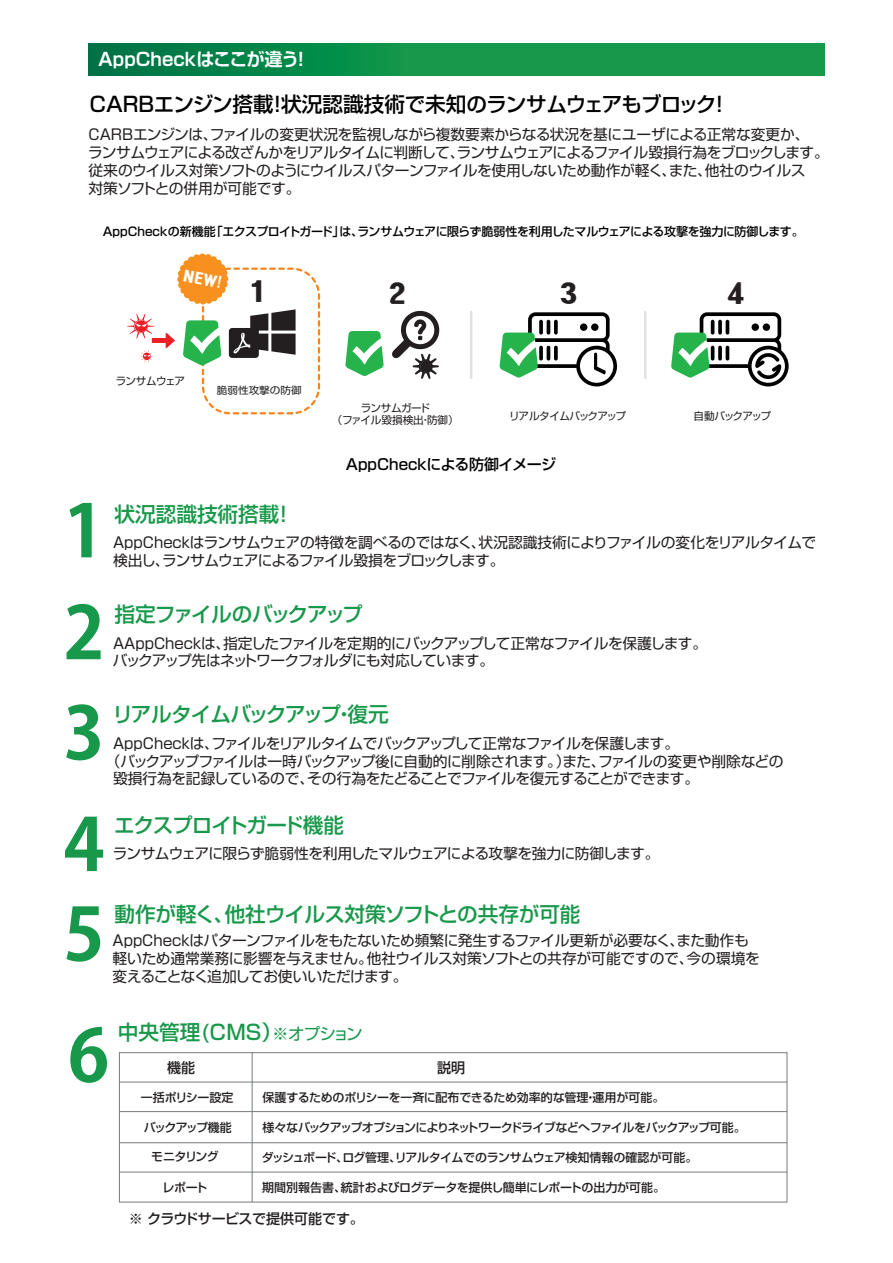
<style>
.page{position:relative;width:893px;height:1263px;background:#fff}
.page>*{position:absolute;margin:0;border:0;box-sizing:border-box;transform-origin:0 0}
.t1{font:700 72px/111.4px "Adobe Gothic Std";color:#18984a}
.t2{font:24.75px "Headline R HM";color:#231f20}
.t3{font:500 20.55px "Shin Go Pro";letter-spacing:-.03em;color:#18984a}
.t4{font:500 20.55px "Shin Go Pro";letter-spacing:-.02em;color:#010101}
.t5{font:500 20.55px "Shin Go Pro";letter-spacing:-.055em;color:#18984a}
.t6{font:500 20.55px "Shin Go Pro";letter-spacing:-.085em;color:#18984a}
.t7{font:500 20.55px "Shin Go Pro";letter-spacing:-.06em;color:#18984a}
.t8{font:500 20.55px "Shin Go Pro";color:#18984a}
.t9{font:700 18px "Shin Go Pro De";color:#fff}
.t10{font:500 15px "Shin Go Pro";letter-spacing:-.015em;color:#010101}
.t11{font:14.7px/17.7px "Shin Go Pro";letter-spacing:-.035em;color:#231f20}
.t12{font:500 14.1px "Shin Go Pro";letter-spacing:-.015em;color:#231f20}
.t13{font:13.65px "Headline R HM";color:#fff}
.t14{font:500 12px "Shin Go Pro";letter-spacing:-.035em;color:#231f20}
.t15{font:500 12px "Shin Go Pro";letter-spacing:-.035em;color:#010101}
.t16{font:500 12px "Shin Go Pro";letter-spacing:-.06em;color:#231f20}
.t17{font:500 12px "Shin Go Pro";letter-spacing:-.13em;color:#231f20}
.t18{font:10.65px/12.8px "Shin Go Pro";letter-spacing:-.03em;color:#231f20;text-align:center}
.t19{font:10.65px "Shin Go Pro";letter-spacing:-.065em;color:#231f20}
.t20{font:10.65px "Shin Go Pro";letter-spacing:-.135em;color:#231f20}
.t21{font:10.05px "Shin Go Pro";color:#231f20;scale:1.06 1}
.s1{font-weight:400;font-size:16.5px}
</style>
<div class="page">
<div style="left:88px;top:43px;width:736px;height:33px;background:linear-gradient(to right,#007d47,#20a24b)"></div>
<div style="left:119px;top:1052px;width:668px;height:150px;border:1px solid #777b7d"></div>
<hr style="left:119px;top:1082px;width:668px;height:1px;background:#777b7d">
<hr style="left:119px;top:1111px;width:668px;height:1px;background:#777b7d">
<hr style="left:119px;top:1142px;width:668px;height:1px;background:#777b7d">
<hr style="left:119px;top:1172px;width:668px;height:1px;background:#777b7d">
<hr style="left:252px;top:1052px;width:1px;height:150px;background:#777b7d">
<svg style="left:345px;top:331px;width:39px;height:45px"></svg>
<svg style="left:671px;top:312px;width:118px;height:74px"></svg>
<svg style="left:499px;top:312px;width:119px;height:75px"></svg>
<hr style="left:470px;top:311px;width:2px;height:68px;background:#e0e0e0">
<hr style="left:644px;top:311px;width:2px;height:68px;background:#e0e0e0">
<div style="left:202px;top:268px;width:118px;height:146px;border:2px dashed #f6851f;border-radius:27px"></div>
<svg style="left:392px;top:311px;width:47px;height:68px"></svg>
<div style="left:420px;top:361px;width:12px;height:11px;background:#231f20;border-radius:50%"></div>
<svg style="left:127px;top:253px;width:169px;height:112px"></svg>
<p class="t9" style="left:98px;top:44px;width:213px">AppCheckはここが違う！</p>
<h3 class="t4" style="left:89px;top:87px;width:642px">CARBエンジン搭載！状況認識技術で未知のランサムウェアもブロック！</h3>
<p class="t11" style="left:88px;top:124px;width:742px">CARBエンジンは、ファイルの変更状況を監視しながら複数要素からなる状況を基にユーザによる正常な変更か、<br>ランサムウェアによる改ざんかをリアルタイムに判断して、ランサムウェアによるファイル毀損行為をブロックします。従来のウイルス対策ソフトのようにウイルスパターンファイルを使用しないため動作が軽く、また、他社のウイルス<br>対策ソフトとの併用が可能です。</p>
<p class="t15" style="left:103px;top:221px;width:702px">AppCheckの新機能「エクスプロイトガード」は、ランサムウェアに限らず脆弱性を利用したマルウェアによる攻撃を強力に防御します。</p>
<p class="t13" style="left:185px;top:268px;width:41px;rotate:11deg">NEW!</p>
<h2 class="t2" style="left:249px;top:279px;width:19px">1</h2>
<h2 class="t2" style="left:388px;top:280px;width:19px">2</h2>
<h2 class="t2" style="left:560px;top:280px;width:19px">3</h2>
<h2 class="t2" style="left:727px;top:280px;width:19px">4</h2>
<h1 class="t1" style="left:63px;top:477px;width:43px">1</h1>
<p class="t19" style="left:116px;top:372px;width:71px">ランサムウェア</p>
<p class="t21" style="left:217px;top:381px;width:82px">脆弱性攻撃の防御</p>
<h3 class="t8" style="left:115px;top:497px;width:181px">状況認識技術搭載！</h3>
<p class="t18" style="left:332px;top:400px;width:129px">ランサムガード<br>（ファイル毀損検出・防御）</p>
<p class="t19" style="left:509px;top:408px;width:119px">リアルタイムバックアップ</p>
<p class="t10" style="left:346px;top:451px;width:212px">AppCheckによる防御イメージ</p>
<p class="t20" style="left:693px;top:408px;width:79px">自動バックアップ</p>
<p class="t11" style="left:113px;top:532px;width:705px">AppCheckはランサムウェアの特徴を調べるのではなく、状況認識技術によりファイルの変化をリアルタイムで検出し、ランサムウェアによるファイル毀損をブロックします。</p>
<h1 class="t1" style="left:63px;top:579px;width:43px">2</h1>
<h3 class="t6" style="left:115px;top:597px;width:250px">指定ファイルのバックアップ</h3>
<p class="t11" style="left:113px;top:632px;width:596px">AAppCheckは、指定したファイルを定期的にバックアップして正常なファイルを保護します。バックアップ先はネットワークフォルダにも対応しています。</p>
<h1 class="t1" style="left:63px;top:679px;width:43px">3<br>4</h1>
<h1 class="t1" style="left:63px;top:875px;width:47px;line-height:121.2px">5<br>6</h1>
<h3 class="t5" style="left:113px;top:698px;width:278px">リアルタイムバックアップ・復元</h3>
<p class="t11" style="left:113px;top:733px;width:568px">AppCheckは、ファイルをリアルタイムでバックアップして正常なファイルを保護します。</p>
<p class="t11" style="left:106px;top:750px;width:679px">（バックアップファイルは一時バックアップ後に自動的に削除されます。）また、ファイルの変更や削除などの</p>
<p class="t11" style="left:113px;top:768px;width:587px">毀損行為を記録しているので、その行為をたどることでファイルを復元することができます。</p>
<h3 class="t7" style="left:114px;top:808px;width:231px">エクスプロイトガード機能</h3>
<p class="t11" style="left:113px;top:843px;width:548px">ランサムウェアに限らず脆弱性を利用したマルウェアによる攻撃を強力に防御します。</p>
<h3 class="t3" style="left:115px;top:897px;width:468px">動作が軽く、他社ウイルス対策ソフトとの共存が可能</h3>
<p class="t11" style="left:113px;top:930px;width:649px">AppCheckはパターンファイルをもたないため頻繁に発生するファイル更新が必要なく、また動作も軽いため通常業務に影響を与えません。他社ウイルス対策ソフトとの共存が可能ですので、今の環境を変えることなく追加してお使いいただけます。</p>
<h3 class="t3" style="left:118px;top:1015px;width:246px">中央管理(CMS）<span class="s1">※オプション</span></h3>
<p class="t12" style="left:167px;top:1056px;width:30px">機能</p>
<p class="t14" style="left:141px;top:1088px;width:94px">一括ポリシー設定</p>
<p class="t17" style="left:144px;top:1118px;width:90px">バックアップ機能</p>
<p class="t14" style="left:151px;top:1147px;width:69px">モニタリング</p>
<p class="t14" style="left:163px;top:1178px;width:46px">レポート</p>
<p class="t12" style="left:437px;top:1056px;width:30px">説明</p>
<p class="t14" style="left:263px;top:1088px;width:403px">保護するためのポリシーを一斉に配布できるため効率的な管理・運用が可能。</p>
<p class="t16" style="left:263px;top:1118px;width:485px">様々なバックアップオプションによりネットワークドライブなどへファイルをバックアップ可能。</p>
<p class="t14" style="left:262px;top:1147px;width:437px">ダッシュボード、ログ管理、リアルタイムでのランサムウェア検知情報の確認が可能。</p>
<p class="t14" style="left:262px;top:1178px;width:404px">期間別報告書、統計およびログデータを提供し簡単にレポートの出力が可能。</p>
<p class="t12" style="left:129px;top:1207px;width:237px">※ クラウドサービスで提供可能です。</p>
</div>
